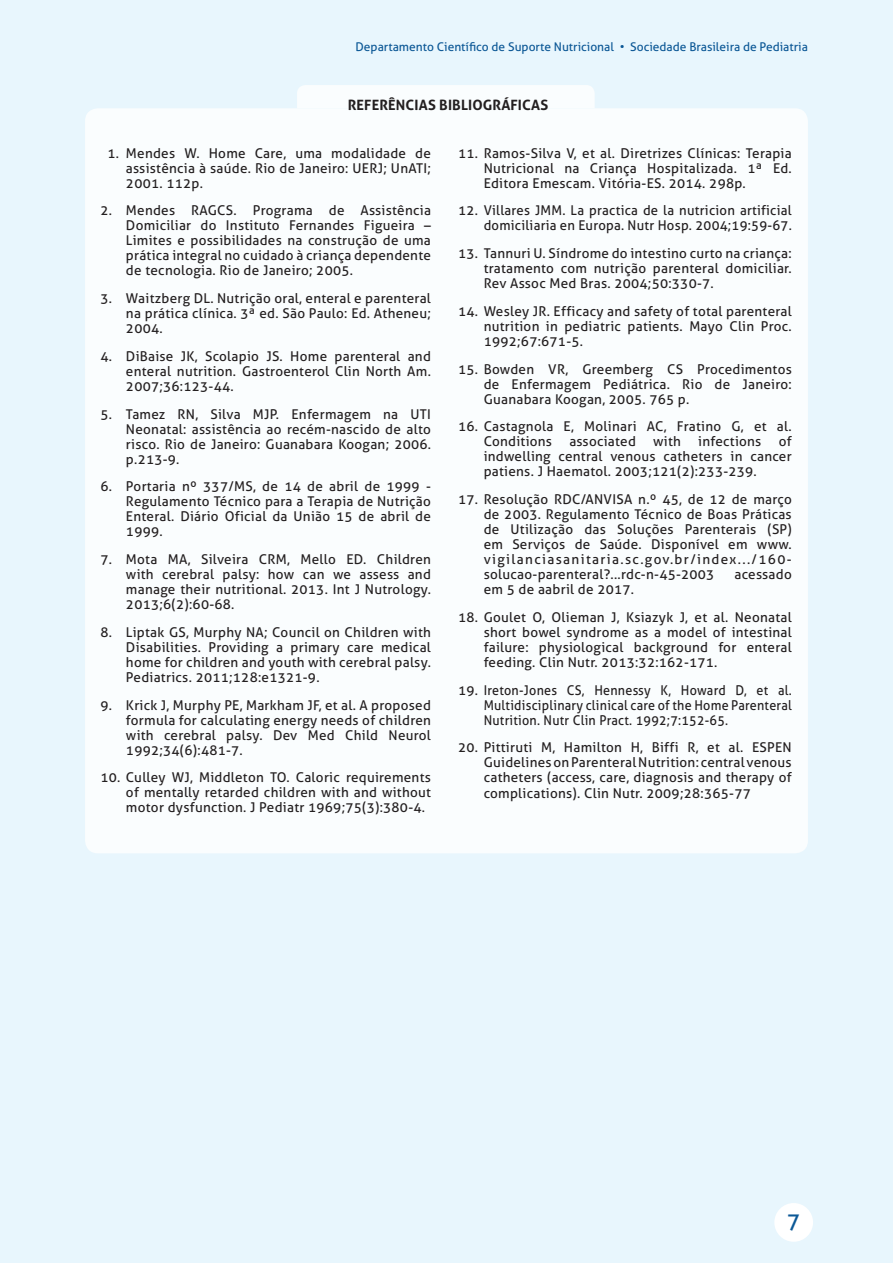
<style>
.page{position:relative;width:893px;height:1263px;background:#e8f6fd}
.page>*{position:absolute;margin:0;border:0;box-sizing:border-box;transform-origin:0 0}
.t1{font:22.5px "Aller";color:#0c5896}
.t2{font:700 14.25px "Aller";letter-spacing:.01em;color:#231f20}
.t3{font:13.5px/15px "Aller";letter-spacing:.02em;color:#231f20;text-align:justify}
.t4{font:12px "Aller";color:#0c5896}
</style>
<div class="page">
<div style="left:774px;top:1203px;width:39px;height:39px;background:#fff;border-radius:50%"></div>
<div style="left:297px;top:85px;width:298px;height:23px;background:#fafdfe"></div>
<div style="left:85px;top:108px;width:723px;height:745px;background:#fafdfe;border-radius:13px"></div>
<p class="t4" style="left:356px;top:39px;width:454px">Departamento Científico de Suporte Nutricional • Sociedade Brasileira de Pediatria</p>
<p class="t2" style="left:348px;top:97px;width:202px">REFERÊNCIAS BIBLIOGRÁFICAS</p>
<p class="t3" style="left:126px;top:145px;width:307px;text-indent:-18px">1. Mendes W. Home Care, uma modalidade de assistência à saúde. Rio de Janeiro: UERJ; UnATI; 2001. 112p.</p>
<p class="t3" style="left:126px;top:203px;width:307px;text-indent:-26px">2. Mendes RAGCS. Programa de Assistência Domiciliar do Instituto Fernandes Figueira – Limites e possibilidades na construção de uma prática integral no cuidado à criança dependente de tecnologia. Rio de Janeiro; 2005.</p>
<p class="t3" style="left:126px;top:291px;width:306px;text-indent:-26px">3. Waitzberg DL. Nutrição oral, enteral e parenteral na prática clínica. 3ª ed. São Paulo: Ed. Atheneu; 2004.</p>
<p class="t3" style="left:126px;top:349px;width:306px;text-indent:-26px">4. DiBaise JK, Scolapio JS. Home parenteral and enteral nutrition. Gastroenterol Clin North Am.<br>2007;36:123-44.</p>
<p class="t3" style="left:126px;top:406px;width:307px;text-indent:-26px">5. Tamez RN, Silva MJP. Enfermagem na UTI Neonatal: assistência ao recém-nascido de alto risco. Rio de Janeiro: Guanabara Koogan; 2006. p.213-9.</p>
<p class="t3" style="left:126px;top:479px;width:306px;text-indent:-26px">6. Portaria nº 337/MS, de 14 de abril de 1999 - Regulamento Técnico para a Terapia de Nutrição Enteral. Diário Oficial da União 15 de abril de 1999.</p>
<p class="t3" style="left:126px;top:552px;width:307px;text-indent:-26px">7. Mota MA, Silveira CRM, Mello ED. Children with cerebral palsy: how can we assess and manage their nutritional. 2013. Int J Nutrology.<br>2013;6(2):60-68.</p>
<p class="t3" style="left:126px;top:625px;width:306px;text-indent:-26px">8. Liptak GS, Murphy NA; Council on Children with Disabilities. Providing a primary care medical home for children and youth with cerebral palsy.<br>Pediatrics. 2011;128:e1321-9.</p>
<p class="t3" style="left:126px;top:698px;width:307px;text-indent:-26px">9. Krick J, Murphy PE, Markham JF, et al. A proposed formula for calculating energy needs of children with cerebral palsy. Dev Med Child Neurol 1992;34(6):481-7.</p>
<p class="t3" style="left:126px;top:770px;width:307px;text-indent:-26px">10. Culley WJ, Middleton TO. Caloric requirements of mentally retarded children with and without motor dysfunction. J Pediatr 1969;75(3):380-4.</p>
<p class="t3" style="left:484px;top:145px;width:310px;text-indent:-26px">11. Ramos-Silva V, et al. Diretrizes Clínicas: Terapia Nutricional na Criança Hospitalizada. 1ª Ed.<br>Editora Emescam. Vitória-ES. 2014. 298p.</p>
<p class="t3" style="left:458px;top:203px;width:335px;text-align:right">12. Villares JMM. La practica de la nutricion artificial domiciliaria en Europa. Nutr Hosp. 2004;19:59-67.</p>
<p class="t3" style="left:484px;top:246px;width:310px;text-indent:-26px">13. Tannuri U. Síndrome do intestino curto na criança: tratamento com nutrição parenteral domiciliar.<br>Rev Assoc Med Bras. 2004;50:330-7.</p>
<p class="t3" style="left:484px;top:304px;width:310px;text-indent:-26px">14. Wesley JR. Efficacy and safety of total parenteral nutrition in pediatric patients. Mayo Clin Proc.<br>1992;67:671-5.</p>
<p class="t3" style="left:484px;top:361px;width:310px;text-indent:-26px">15. Bowden VR, Greemberg CS Procedimentos de Enfermagem Pediátrica. Rio de Janeiro:<br>Guanabara Koogan, 2005. 765 p.</p>
<p class="t3" style="left:484px;top:419px;width:310px;text-indent:-26px">16. Castagnola E, Molinari AC, Fratino G, et al.<br>Conditions</p>
<p class="t3" style="left:484px;top:434px;width:310px;text-indent:295px">of indwelling central venous catheters in cancer patiens. J Haematol. 2003;121(2):233-239.</p>
<p class="t3" style="left:484px;top:492px;width:310px;text-indent:-26px">17. Resolução RDC/ANVISA n.º 45, de 12 de março de 2003. Regulamento Técnico de Boas Práticas de Utilização das Soluções Parenterais (SP) em Serviços de Saúde. Disponível em www. vigilanciasanitaria.sc.gov.br/index.../160- solucao-parenteral?...rdc-n-45-2003</p>
<p class="t3" style="left:569px;top:434px;width:68px">associated</p>
<p class="t3" style="left:653px;top:434px;width:29px">with</p>
<p class="t3" style="left:698px;top:434px;width:65px">infections</p>
<p class="t3" style="left:734px;top:567px;width:59px">acessado</p>
<p class="t3" style="left:484px;top:582px;width:152px">em 5 de aabril de 2017.</p>
<p class="t3" style="left:484px;top:610px;width:310px;text-indent:-26px">18. Goulet O, Olieman J, Ksiazyk J, et al. Neonatal short bowel syndrome as a model of intestinal failure: physiological background for enteral feeding. Clin Nutr. 2013:32:162-171.</p>
<p class="t3" style="left:484px;top:683px;width:310px;text-indent:-26px">19. Ireton-Jones CS, Hennessy K, Howard D, et al.<br>Multidisciplinary clinical care of the Home Parenteral Nutrition. Nutr Clin Pract. 1992;7:152-65.</p>
<p class="t3" style="left:484px;top:740px;width:310px;text-indent:-26px">20. Pittiruti M, Hamilton H, Biffi R, et al. ESPEN Guidelines on Parenteral Nutrition: central venous catheters (access, care, diagnosis and therapy of complications). Clin Nutr. 2009;28:365-77</p>
<h1 class="t1" style="left:787px;top:1207px;width:15px">7</h1>
</div>
